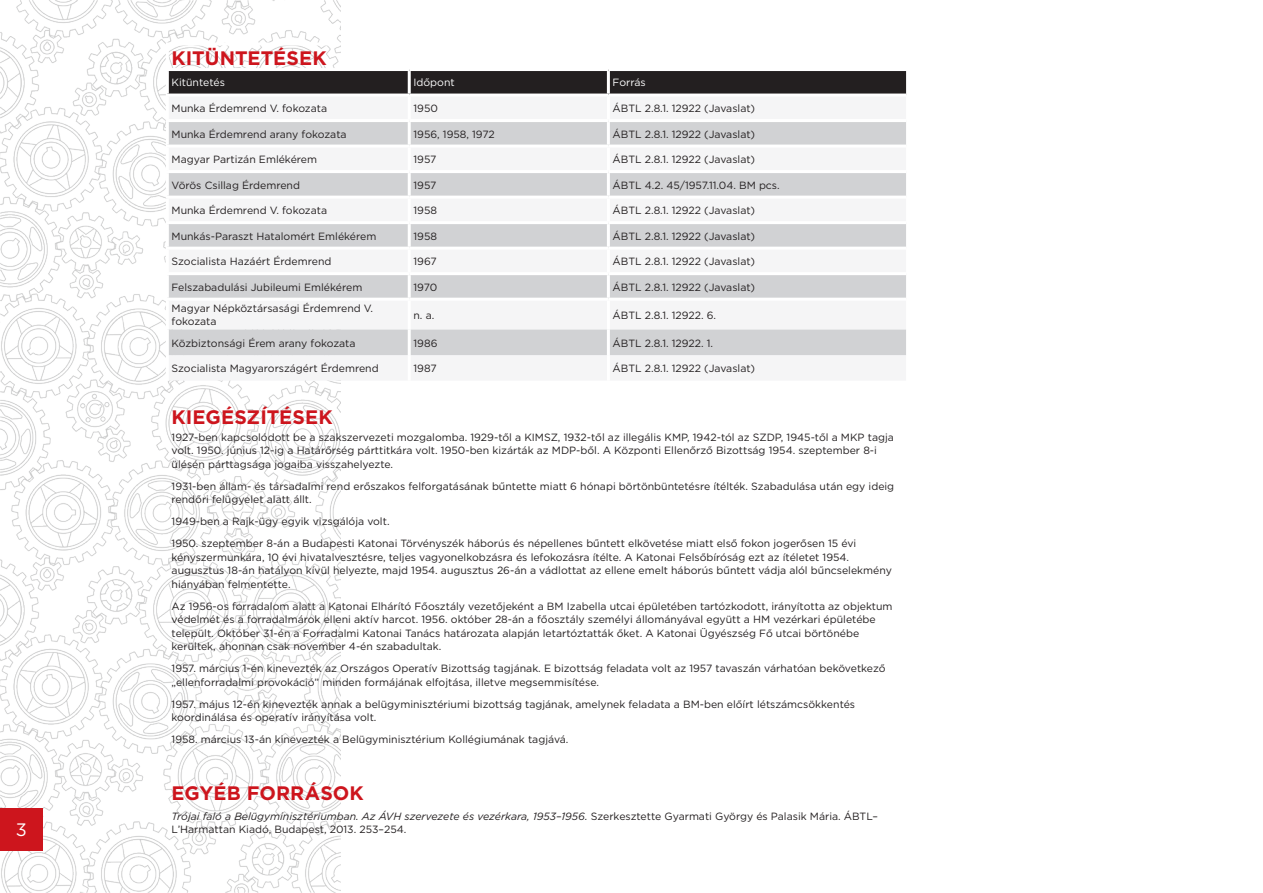
<style>
.page{position:relative;width:1263px;height:893px;background:#fff}
.page>*{position:absolute;margin:0;border:0;box-sizing:border-box;transform-origin:0 0}
.t1{font:700 19.5px "Gotham";letter-spacing:.005em;color:#cd151d}
.t2{font:18px "Gotham";color:#fff}
.t3{font:10.5px/13.5px "Gotham";color:#231f20}
.t4{font:10.5px "Gotham";color:#fff}
.s1{font-style:italic}
</style>
<div class="page">
<img style="left:0;top:0;width:340px;height:893px">
<div style="left:0;top:808px;width:43px;height:42px;background:#cd151d"></div>
<div style="left:169px;top:71px;width:737px;height:23px;background:#231f20"></div>
<div style="left:169px;top:97px;width:737px;height:284px;background:#f5f5f6"></div>
<svg style="left:169px;top:122px;width:737px;height:233px;fill:#d1d2d4"></svg>
<hr style="left:166px;top:43px;width:243px;height:3px;background:#fff">
<hr style="left:166px;top:46px;width:3px;height:22px;background:#fff">
<hr style="left:166px;top:97px;width:3px;height:22px;background:#fff">
<hr style="left:408px;top:97px;width:3px;height:22px;background:#fff">
<hr style="left:607px;top:97px;width:3px;height:22px;background:#fff">
<hr style="left:166px;top:119px;width:243px;height:3px;background:#fff">
<hr style="left:166px;top:122px;width:3px;height:23px;background:#fff">
<hr style="left:409px;top:119px;width:199px;height:3px;background:#fff">
<hr style="left:408px;top:122px;width:3px;height:23px;background:#fff">
<hr style="left:608px;top:119px;width:298px;height:3px;background:#fff">
<hr style="left:607px;top:122px;width:3px;height:23px;background:#fff">
<hr style="left:166px;top:145px;width:243px;height:3px;background:#fff">
<hr style="left:166px;top:148px;width:3px;height:22px;background:#fff">
<hr style="left:409px;top:145px;width:199px;height:3px;background:#fff">
<hr style="left:408px;top:148px;width:3px;height:22px;background:#fff">
<hr style="left:608px;top:145px;width:298px;height:3px;background:#fff">
<hr style="left:607px;top:148px;width:3px;height:22px;background:#fff">
<hr style="left:166px;top:170px;width:243px;height:3px;background:#fff">
<hr style="left:166px;top:173px;width:3px;height:23px;background:#fff">
<hr style="left:409px;top:170px;width:199px;height:3px;background:#fff">
<hr style="left:408px;top:173px;width:3px;height:23px;background:#fff">
<hr style="left:608px;top:170px;width:298px;height:3px;background:#fff">
<hr style="left:607px;top:173px;width:3px;height:23px;background:#fff">
<hr style="left:166px;top:196px;width:243px;height:3px;background:#fff">
<hr style="left:166px;top:199px;width:3px;height:22px;background:#fff">
<hr style="left:409px;top:196px;width:199px;height:3px;background:#fff">
<hr style="left:408px;top:199px;width:3px;height:22px;background:#fff">
<hr style="left:608px;top:196px;width:298px;height:3px;background:#fff">
<hr style="left:607px;top:199px;width:3px;height:22px;background:#fff">
<hr style="left:166px;top:221px;width:243px;height:3px;background:#fff">
<hr style="left:166px;top:224px;width:3px;height:23px;background:#fff">
<hr style="left:409px;top:221px;width:199px;height:3px;background:#fff">
<hr style="left:408px;top:224px;width:3px;height:23px;background:#fff">
<hr style="left:608px;top:221px;width:298px;height:3px;background:#fff">
<hr style="left:607px;top:224px;width:3px;height:23px;background:#fff">
<hr style="left:166px;top:247px;width:243px;height:3px;background:#fff">
<hr style="left:166px;top:250px;width:3px;height:22px;background:#fff">
<hr style="left:409px;top:247px;width:199px;height:3px;background:#fff">
<hr style="left:408px;top:250px;width:3px;height:22px;background:#fff">
<hr style="left:608px;top:247px;width:298px;height:3px;background:#fff">
<hr style="left:607px;top:250px;width:3px;height:22px;background:#fff">
<hr style="left:166px;top:272px;width:243px;height:3px;background:#fff">
<hr style="left:166px;top:275px;width:3px;height:23px;background:#fff">
<hr style="left:409px;top:272px;width:199px;height:3px;background:#fff">
<hr style="left:408px;top:275px;width:3px;height:23px;background:#fff">
<hr style="left:608px;top:272px;width:298px;height:3px;background:#fff">
<hr style="left:607px;top:275px;width:3px;height:23px;background:#fff">
<hr style="left:166px;top:298px;width:243px;height:3px;background:#fff">
<hr style="left:166px;top:301px;width:3px;height:29px;background:#fff">
<hr style="left:409px;top:298px;width:199px;height:3px;background:#fff">
<hr style="left:408px;top:301px;width:3px;height:29px;background:#fff">
<hr style="left:608px;top:298px;width:298px;height:3px;background:#fff">
<hr style="left:607px;top:301px;width:3px;height:29px;background:#fff">
<hr style="left:166px;top:330px;width:3px;height:25px;background:#fff">
<hr style="left:408px;top:330px;width:3px;height:25px;background:#fff">
<hr style="left:607px;top:330px;width:3px;height:25px;background:#fff">
<hr style="left:166px;top:355px;width:3px;height:26px;background:#fff">
<hr style="left:408px;top:355px;width:3px;height:26px;background:#fff">
<hr style="left:607px;top:355px;width:3px;height:26px;background:#fff">
<hr style="left:166px;top:68px;width:243px;height:3px;background:#fff">
<hr style="left:166px;top:71px;width:3px;height:23px;background:#fff">
<hr style="left:166px;top:94px;width:243px;height:3px;background:#fff">
<hr style="left:408px;top:71px;width:3px;height:23px;background:#fff">
<hr style="left:607px;top:71px;width:3px;height:23px;background:#fff">
<h2 class="t2" style="left:16px;top:818px;width:13px">3</h2>
<h1 class="t1" style="left:172px;top:45px;width:157px">KITÜNTETÉSEK</h1>
<p class="t4" style="left:172px;top:76px;width:55px">Kitüntetés</p>
<p class="t4" style="left:413px;top:76px;width:43px">Időpont</p>
<p class="t4" style="left:613px;top:76px;width:35px">Forrás</p>
<p class="t3" style="left:172px;top:101px;width:157px">Munka Érdemrend V. fokozata</p>
<p class="t3" style="left:413px;top:101px;width:26px">1950</p>
<p class="t3" style="left:613px;top:101px;width:144px">ÁBTL 2.8.1. 12922 (Javaslat)</p>
<p class="t3" style="left:172px;top:127px;width:177px">Munka Érdemrend arany fokozata</p>
<p class="t3" style="left:413px;top:127px;width:83px">1956, 1958, 1972</p>
<p class="t3" style="left:613px;top:127px;width:144px">ÁBTL 2.8.1. 12922 (Javaslat)</p>
<p class="t3" style="left:172px;top:152px;width:147px">Magyar Partizán Emlékérem</p>
<p class="t3" style="left:413px;top:152px;width:24px">1957</p>
<p class="t3" style="left:613px;top:152px;width:144px">ÁBTL 2.8.1. 12922 (Javaslat)</p>
<p class="t3" style="left:172px;top:178px;width:130px">Vörös Csillag Érdemrend</p>
<p class="t3" style="left:413px;top:178px;width:24px">1957</p>
<p class="t3" style="left:613px;top:178px;width:169px">ÁBTL 4.2. 45/1957.11.04. BM pcs.</p>
<p class="t3" style="left:172px;top:203px;width:157px">Munka Érdemrend V. fokozata</p>
<p class="t3" style="left:413px;top:203px;width:25px">1958</p>
<p class="t3" style="left:613px;top:203px;width:144px">ÁBTL 2.8.1. 12922 (Javaslat)</p>
<p class="t3" style="left:172px;top:229px;width:206px">Munkás-Paraszt Hatalomért Emlékérem</p>
<p class="t3" style="left:413px;top:229px;width:25px">1958</p>
<p class="t3" style="left:613px;top:229px;width:144px">ÁBTL 2.8.1. 12922 (Javaslat)</p>
<p class="t3" style="left:172px;top:254px;width:161px">Szocialista Hazáért Érdemrend</p>
<p class="t3" style="left:413px;top:254px;width:25px">1967</p>
<p class="t3" style="left:613px;top:254px;width:144px">ÁBTL 2.8.1. 12922 (Javaslat)</p>
<p class="t3" style="left:172px;top:280px;width:192px">Felszabadulási Jubileumi Emlékérem</p>
<p class="t3" style="left:413px;top:280px;width:25px">1970</p>
<p class="t3" style="left:613px;top:280px;width:144px">ÁBTL 2.8.1. 12922 (Javaslat)</p>
<p class="t3" style="left:172px;top:301px;width:203px">Magyar Népköztársasági Érdemrend V. fokozata</p>
<p class="t3" style="left:413px;top:308px;width:22px">n. a.</p>
<p class="t3" style="left:613px;top:308px;width:105px">ÁBTL 2.8.1. 12922. 6.</p>
<p class="t3" style="left:172px;top:336px;width:185px">Közbiztonsági Érem arany fokozata</p>
<p class="t3" style="left:413px;top:336px;width:25px">1986</p>
<p class="t3" style="left:613px;top:336px;width:102px">ÁBTL 2.8.1. 12922. 1.</p>
<p class="t3" style="left:172px;top:361px;width:209px">Szocialista Magyarországért Érdemrend</p>
<p class="t3" style="left:413px;top:361px;width:25px">1987</p>
<p class="t3" style="left:613px;top:361px;width:144px">ÁBTL 2.8.1. 12922 (Javaslat)</p>
<h1 class="t1" style="left:172px;top:404px;width:163px">KIEGÉSZÍTÉSEK</h1>
<p class="t3" style="left:172px;top:430px;width:724px">1927-ben kapcsolódott be a szakszervezeti mozgalomba. 1929-től a KIMSZ, 1932-től az illegális KMP, 1942-tól az SZDP, 1945-től a MKP tagja volt. 1950. június 12-ig a Határőrség párttitkára volt. 1950-ben kizárták az MDP-ből. A Központi Ellenőrző Bizottság 1954. szeptember 8-i ülésén párttagsága jogaiba visszahelyezte.</p>
<p class="t3" style="left:172px;top:479px;width:724px">1931-ben állam- és társadalmi rend erőszakos felforgatásának bűntette miatt 6 hónapi börtönbüntetésre ítélték. Szabadulása után egy ideig rendőri felügyelet alatt állt.</p>
<p class="t3" style="left:172px;top:510px;width:686px;line-height:22px">1949-ben a Rajk-ügy egyik vizsgálója volt.<br>1950. szeptember 8-án a Budapesti Katonai Törvényszék háborús és népellenes bűntett elkövetése miatt első fokon jogerősen 15 évi</p>
<p class="t3" style="left:172px;top:550px;width:722px">kényszermunkára, 10 évi hivatalvesztésre, teljes vagyonelkobzásra és lefokozásra ítélte. A Katonai Felsőbíróság ezt az ítéletet 1954. augusztus 18-án hatályon kívül helyezte, majd 1954. augusztus 26-án a vádlottat az ellene emelt háborús bűntett vádja alól bűncselekmény hiányában felmentette.</p>
<p class="t3" style="left:172px;top:599px;width:722px">Az 1956-os forradalom alatt a Katonai Elhárító Főosztály vezetőjeként a BM Izabella utcai épületében tartózkodott, irányította az objektum védelmét és a forradalmárok elleni aktív harcot. 1956. október 28-án a főosztály személyi állományával együtt a HM vezérkari épületébe települt. Október 31-én a Forradalmi Katonai Tanács határozata alapján letartóztatták őket. A Katonai Ügyészség Fő utcai börtönébe kerültek, ahonnan csak november 4-én szabadultak.</p>
<p class="t3" style="left:172px;top:662px;width:715px">1957. március 1-én kinevezték az Országos Operatív Bizottság tagjának. E bizottság feladata volt az 1957 tavaszán várhatóan bekövetkező „ellenforradalmi provokáció” minden formájának elfojtása, illetve megsemmisítése.</p>
<p class="t3" style="left:172px;top:697px;width:685px">1957. május 12-én kinevezték annak a belügyminisztériumi bizottság tagjának, amelynek feladata a BM-ben előírt létszámcsökkentés koordinálása és operatív irányítása volt.</p>
<p class="t3" style="left:172px;top:733px;width:398px">1958. március 13-án kinevezték a Belügyminisztérium Kollégiumának tagjává.</p>
<h1 class="t1" style="left:172px;top:780px;width:193px">EGYÉB FORRÁSOK</h1>
<p class="t3" style="left:172px;top:809px;width:708px"><span class="s1">Trójai faló a Belügyminisztériumban. Az ÁVH szervezete és vezérkara, 1953–1956.</span> Szerkesztette Gyarmati György és Palasik Mária. ÁBTL–<br>L’Harmattan Kiadó, Budapest, 2013. 253–254.</p>
</div>
